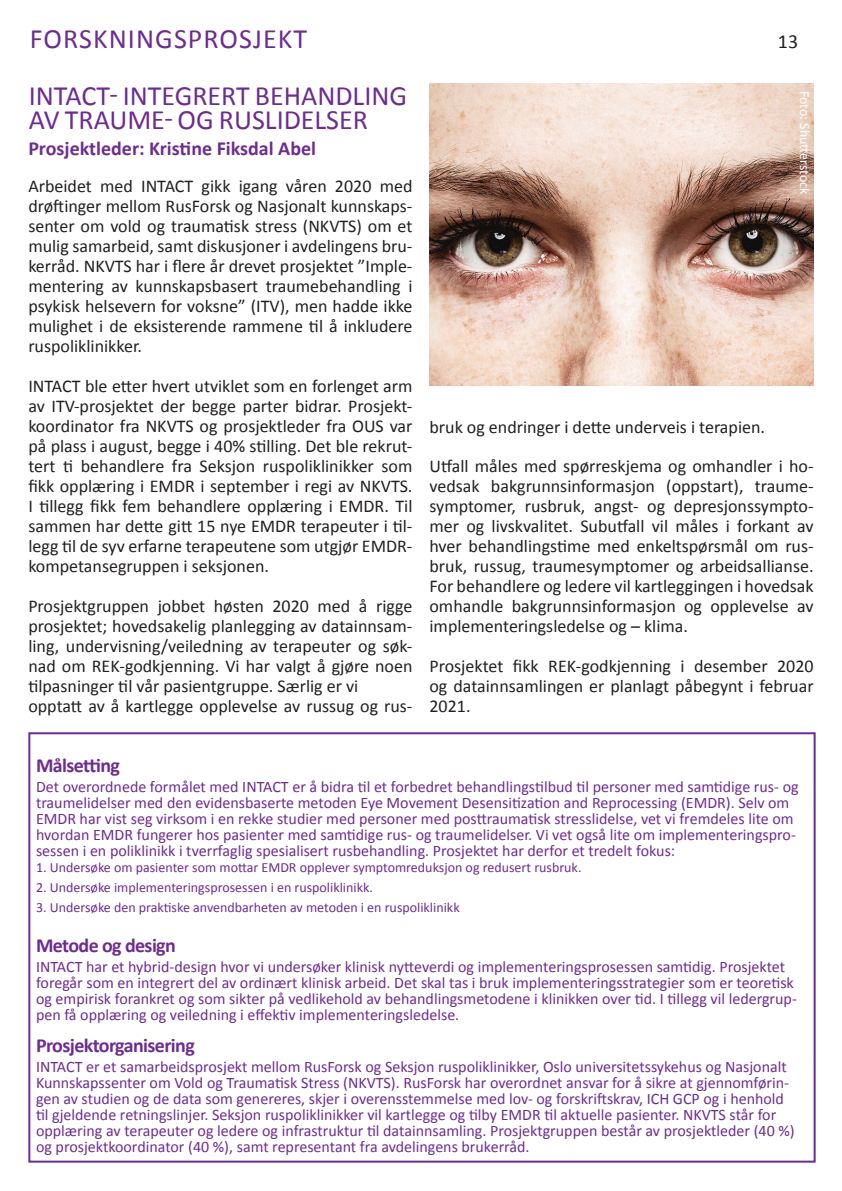
<style>
.page{position:relative;width:842px;height:1191px;background:#fff}
.page>*{position:absolute;margin:0;border:0;box-sizing:border-box;transform-origin:0 0}
.Tittel_innmat{font:28px/24px "Calibri";color:#6e2c91}
.Tittel_sidetype{font:28px "Calibri";letter-spacing:.04em;color:#6e2c91}
.Mellomtittel{font:700 20px "Calibri";letter-spacing:-.03em;color:#6e2c91}
.Tittel_innmat-2{font:700 20px "Calibri";color:#6e2c91}
.t1{font:20px "Calibri";color:#231f20}
.Brødtekst{font:18px/20px "Calibri";color:#231f20;text-align:justify}
.Brødtekst_lilla_boks{font:16px/16px "Calibri";color:#6e2c91}
.Brødtekst_lilla_boks-2{font:14px "Calibri";color:#6e2c91}
.Bildetekst{font:14px "Calibri";color:#fff}
</style>
<div class="page">
<div style="left:28px;top:732px;width:788px;height:430px;border:2px solid #6e2c91"></div>
<img style="left:429px;top:84px;width:385px;height:302px">
<p class="Tittel_sidetype" style="left:30px;top:21px;width:279px">FORSKNINGSPROSJEKT</p>
<p class="Tittel_innmat" style="left:29px;top:83px;width:380px">INTACT- INTEGRERT BEHANDLING<br>AV TRAUME- OG RUSLIDELSER</p>
<p class="Tittel_innmat-2" style="left:28px;top:135px;width:289px">Prosjektleder: Kristine Fiksdal Abel</p>
<p class="Brødtekst" style="left:28px;top:176px;width:386px">Arbeidet med INTACT gikk igang våren 2020 med drøftinger mellom RusForsk og Nasjonalt kunnskaps&shy;senter om vold og traumatisk stress (NKVTS) om et mulig samarbeid, samt diskusjoner i avdelingens bru&shy;kerråd. NKVTS har i flere år drevet prosjektet ”Imple&shy;mentering av kunnskapsbasert traumebehandling i psykisk helsevern for voksne” (ITV), men hadde ikke mulighet i de eksisterende rammene til å inkludere ruspoliklinikker.</p>
<p class="Brødtekst" style="left:28px;top:376px;width:386px">INTACT ble etter hvert utviklet som en forlenget arm av ITV-prosjektet der begge parter bidrar. Prosjekt&shy;koordinator fra NKVTS og prosjektleder fra OUS var på plass i august, begge i 40% stilling. Det ble rekrut&shy;tert ti behandlere fra Seksjon ruspoliklinikker som fikk opplæring i EMDR i september i regi av NKVTS.<br>I tillegg fikk fem behandlere opplæring i EMDR. Til sammen har dette gitt 15 nye EMDR terapeuter i til&shy;legg til de syv erfarne terapeutene som utgjør EMDR&shy;kompetansegruppen i seksjonen.</p>
<p class="Brødtekst" style="left:28px;top:596px;width:386px">Prosjektgruppen jobbet høsten 2020 med å rigge prosjektet; hovedsakelig planlegging av datainnsam&shy;ling, undervisning/veiledning av terapeuter og søk&shy;nad om REK-godkjenning. Vi har valgt å gjøre noen tilpasninger til vår pasientgruppe. Særlig er vi</p>
<p class="Brødtekst" style="left:28px;top:696px;width:386px">opptatt av å kartlegge opplevelse av russug og rus-</p>
<p class="t1" style="left:778px;top:29px;width:22px">13</p>
<p class="Bildetekst" style="left:814px;top:91px;width:105px;rotate:90deg">Foto: Shutterstock</p>
<p class="Brødtekst" style="left:429px;top:417px;width:337px">bruk og endringer i dette underveis i terapien.</p>
<p class="Brødtekst" style="left:429px;top:456px;width:386px">Utfall måles med spørreskjema og omhandler i ho&shy;vedsak bakgrunnsinformasjon (oppstart), traume&shy;symptomer, rusbruk, angst- og depresjonssympto&shy;mer og livskvalitet. Subutfall vil måles i forkant av hver behandlingstime med enkeltspørsmål om rus&shy;bruk, russug, traumesymptomer og arbeidsallianse.<br>For behandlere og ledere vil kartleggingen i hovedsak omhandle bakgrunnsinformasjon og opplevelse av implementeringsledelse og – klima.</p>
<p class="Brødtekst" style="left:429px;top:656px;width:386px">Prosjektet fikk REK-godkjenning i desember 2020 og datainnsamlingen er planlagt påbegynt i februar 2021.</p>
<p class="Mellomtittel" style="left:36px;top:753px;width:86px">Målsetting</p>
<p class="Brødtekst_lilla_boks" style="left:36px;top:779px;width:764px">Det overordnede formålet med INTACT er å bidra til et forbedret behandlingstilbud til personer med samtidige rus- og traumelidelser med den evidensbaserte metoden Eye Movement Desensitization and Reprocessing (EMDR). Selv om EMDR har vist seg virksom i en rekke studier med personer med posttraumatisk stresslidelse, vet vi fremdeles lite om hvordan EMDR fungerer hos pasienter med samtidige rus- og traumelidelser. Vi vet også lite om implementeringspro&shy;sessen i en poliklinikk i tverrfaglig spesialisert rusbehandling. Prosjektet har derfor et tredelt fokus:</p>
<p class="Brødtekst_lilla_boks-2" style="left:36px;top:859px;width:547px">1. Undersøke om pasienter som mottar EMDR opplever symptomreduksjon og redusert rusbruk.</p>
<p class="Brødtekst_lilla_boks-2" style="left:36px;top:879px;width:338px">2. Undersøke implementeringsprosessen i en ruspoliklinikk.</p>
<p class="Brødtekst_lilla_boks-2" style="left:36px;top:899px;width:425px">3. Undersøke den praktiske anvendbarheten av metoden i en ruspoliklinikk</p>
<p class="Mellomtittel" style="left:36px;top:933px;width:141px">Metode og design</p>
<p class="Brødtekst_lilla_boks" style="left:36px;top:959px;width:762px">INTACT har et hybrid-design hvor vi undersøker klinisk nytteverdi og implementeringsprosessen samtidig. Prosjektet foregår som en integrert del av ordinært klinisk arbeid. Det skal tas i bruk implementeringsstrategier som er teoretisk og empirisk forankret og som sikter på vedlikehold av behandlingsmetodene i klinikken over tid. I tillegg vil ledergrup&shy;pen få opplæring og veiledning i effektiv implementeringsledelse.</p>
<p class="Mellomtittel" style="left:36px;top:1033px;width:160px">Prosjektorganisering</p>
<p class="Brødtekst_lilla_boks" style="left:36px;top:1059px;width:760px">INTACT er et samarbeidsprosjekt mellom RusForsk og Seksjon ruspoliklinikker, Oslo universitetssykehus og Nasjonalt Kunnskapssenter om Vold og Traumatisk Stress (NKVTS). RusForsk har overordnet ansvar for å sikre at gjennomførin&shy;gen av studien og de data som genereres, skjer i overensstemmelse med lov- og forskriftskrav, ICH GCP og i henhold til gjeldende retningslinjer. Seksjon ruspoliklinikker vil kartlegge og tilby EMDR til aktuelle pasienter. NKVTS står for opplæring av terapeuter og ledere og infrastruktur til datainnsamling. Prosjektgruppen består av prosjektleder (40 %) og prosjektkoordinator (40 %), samt representant fra avdelingens brukerråd.</p>
</div>
